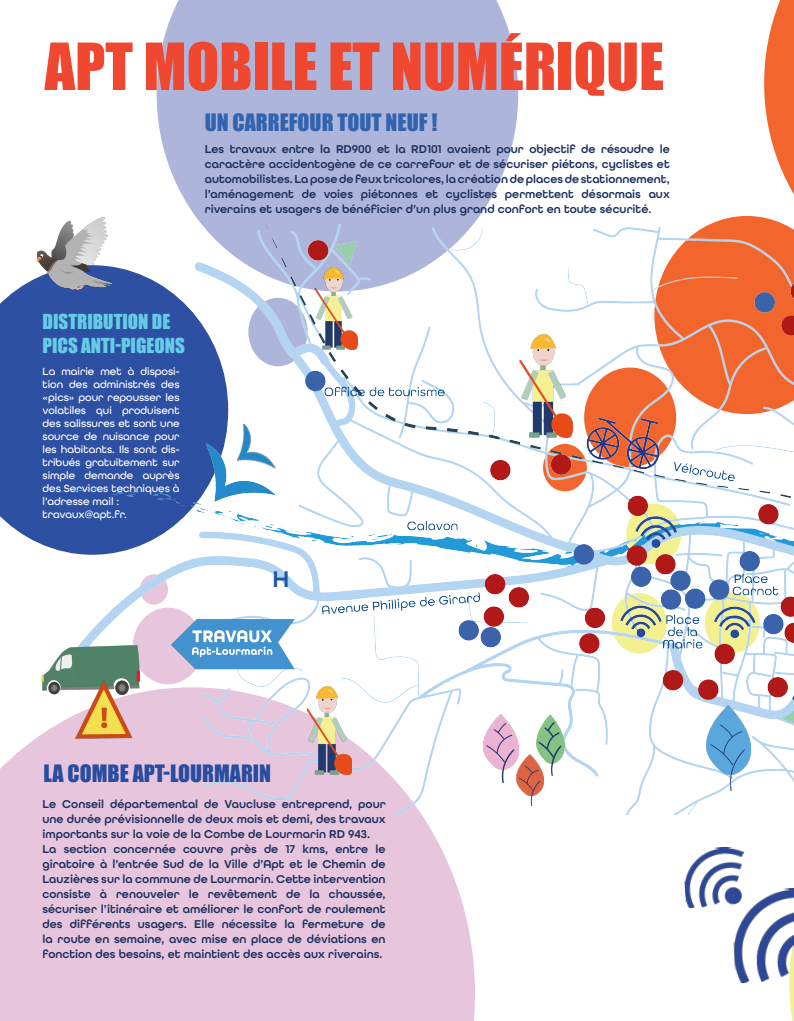
<style>
.page{position:relative;width:794px;height:1021px;background:#fff}
.page>*{position:absolute;margin:0;border:0;box-sizing:border-box;transform-origin:0 0}
.t1{font:60px "Impact";color:#ef4730}
.t2{font:600 24px "All Round Gothic";color:#2155a5}
.titres_articles_bila{font:22px "Impact";color:#3163af}
.titres_articles_bila-2{font:22px "Impact";color:#274ca0}
.textes_12_medium{font:19px "Impact";color:#65cce7}
.t3{font:600 12px/15px "All Round Gothic";color:#1e315f;text-align:justify}
.textes_12_medium-2{font:500 11px/13px "All Round Gothic";color:#fff;text-align:justify}
</style>
<div class="page">
<svg style="left:0;top:278px;width:45px;height:268px;background:#3f5ea9"></svg>
<div style="left:157px;top:0;width:361px;height:223px;background:#aeb5db"></div>
<div style="left:0;top:732px;width:475px;height:288px;background:#e7c5dd"></div>
<svg style="left:713px;top:0;width:81px;height:223px"></svg>
<svg style="left:789px;top:983px;width:5px;height:37px"></svg>
<img style="left:45px;top:223px;width:749px;height:591px">
<img style="left:733px;top:888px;width:61px;height:95px">
<img style="left:706px;top:705px;width:44px;height:85px">
<img style="left:314px;top:267px;width:43px;height:82px">
<img style="left:308px;top:686px;width:43px;height:88px">
<img style="left:519px;top:334px;width:54px;height:103px">
<img style="left:41px;top:646px;width:99px;height:48px">
<img style="left:75px;top:680px;width:72px;height:91px">
<img style="left:37px;top:218px;width:74px;height:72px">
<img style="left:684px;top:847px;width:63px;height:61px">
<img style="left:171px;top:619px;width:125px;height:85px">
<img style="left:483px;top:714px;width:36px;height:69px">
<img style="left:537px;top:714px;width:28px;height:61px">
<img style="left:517px;top:754px;width:26px;height:51px">
<p class="t1" style="left:45px;top:20px;width:621px">APT MOBILE ET NUMÉRIQUE</p>
<p class="titres_articles_bila" style="left:205px;top:105px;width:234px">UN CARREFOUR TOUT NEUF !</p>
<p class="t3" style="left:205px;top:141px;width:466px">Les travaux entre la RD900 et la RD101 avaient pour objectif de résoudre le caractère accidentogène de ce carrefour et de sécuriser piétons, cyclistes et automobilistes. La pose de feux tricolores, la création de places de stationnement, l’aménagement de voies piétonnes et cyclistes permettent désormais aux riverains et usagers de bénéficier d’un plus grand confort en toute sécurité.</p>
<p class="textes_12_medium" style="left:43px;top:307px;width:129px">DISTRIBUTION DE</p>
<p class="textes_12_medium" style="left:43px;top:331px;width:144px">PICS ANTI-PIGEONS</p>
<p class="textes_12_medium-2" style="left:43px;top:364px;width:139px">La mairie met à disposi&shy;tion des administrés des «pics» pour repousser les volatiles qui produisent des salissures et sont une source de nuisance pour les habitants. Ils sont dis&shy;tribués gratuitement sur simple demande auprès des Services techniques à l’adresse mail :</p>
<p class="textes_12_medium-2" style="left:43px;top:507px;width:86px">travaux@apt.fr.</p>
<p class="t2" style="left:272px;top:564px;width:18px">H</p>
<p class="titres_articles_bila-2" style="left:44px;top:756px;width:229px">LA COMBE APT-LOURMARIN</p>
<p class="t3" style="left:43px;top:796px;width:345px">Le Conseil départemental de Vaucluse entreprend, pour une durée prévisionnelle de deux mois et demi, des travaux importants sur la voie de la Combe de Lourmarin RD 943.</p>
<p class="t3" style="left:43px;top:841px;width:345px">La section concernée couvre près de 17 kms, entre le giratoire à l’entrée Sud de la Ville d’Apt et le Chemin de Lauzières sur la commune de Lourmarin. Cette intervention consiste à renouveler le revêtement de la chaussée, sécuriser l’itinéraire et améliorer le confort de roulement des différents usagers. Elle nécessite la fermeture de la route en semaine, avec mise en place de déviations en fonction des besoins, et maintient des accès aux riverains.</p>
</div>
